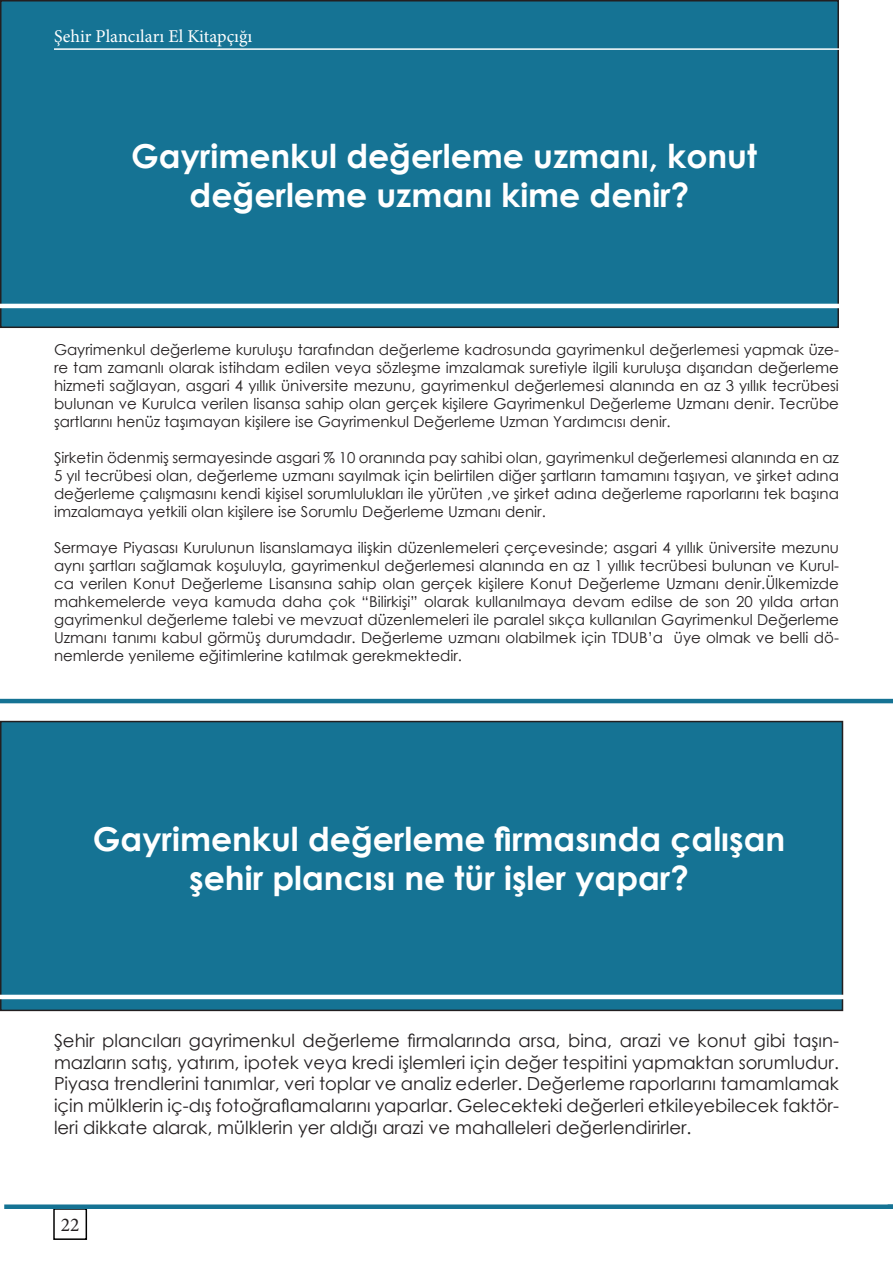
<style>
.page{position:relative;width:893px;height:1263px;background:#fff}
.page>*{position:absolute;margin:0;border:0;box-sizing:border-box;transform-origin:0 0}
.t1{font:700 33px "Century Gothic";color:#fff}
.t2{font:19.5px "Minion Pro";color:#231f20}
.t3{font:18px/21.6px "Century Gothic";color:#231f20;text-align:justify}
.t4{font:18px "Minion Pro";color:#fff}
.t5{font:15px/18px "Century Gothic";color:#231f20;text-align:justify}
</style>
<div class="page">
<div style="left:1px;top:1px;width:837px;height:326px;background:#157394"></div>
<div style="left:0;top:0;width:839px;height:328px;border:2px solid #231f20"></div>
<div style="left:1px;top:721px;width:841px;height:289px;background:#157394"></div>
<div style="left:0;top:721px;width:843px;height:290px;border:2px solid #231f20"></div>
<div style="left:53px;top:1208px;width:34px;height:32px;border:2px solid #000"></div>
<hr style="left:0;top:304px;width:893px;height:4px;background:#fff">
<hr style="left:0;top:995px;width:893px;height:4px;background:#fff">
<hr style="left:0;top:699px;width:893px;height:4px;background:#157394">
<div style="left:4px;top:1204px;width:889px;height:5px;background:#157394"></div>
<hr style="left:54px;top:48px;width:785px;height:2px;background:#fff">
<p class="t4" style="left:54px;top:25px;width:200px">Şehir Plancıları El Kitapçığı</p>
<p class="t1" style="left:131px;top:131px;width:627px">Gayrimenkul değerleme uzmanı, konut</p>
<p class="t1" style="left:190px;top:170px;width:501px">değerleme uzmanı kime denir?</p>
<p class="t5" style="left:54px;top:341px;width:786px">Gayrimenkul değerleme kuruluşu tarafından değerleme kadrosunda gayrimenkul değerlemesi yapmak üze&shy;re tam zamanlı olarak istihdam edilen veya sözleşme imzalamak suretiyle ilgili kuruluşa dışarıdan değerleme hizmeti sağlayan, asgari 4 yıllık üniversite mezunu, gayrimenkul değerlemesi alanında en az 3 yıllık tecrübesi bulunan ve Kurulca verilen lisansa sahip olan gerçek kişilere Gayrimenkul Değerleme Uzmanı denir. Tecrübe şartlarını henüz taşımayan kişilere ise Gayrimenkul Değerleme Uzman Yardımcısı denir.</p>
<p class="t5" style="left:54px;top:449px;width:786px">Şirketin ödenmiş sermayesinde asgari % 10 oranında pay sahibi olan, gayrimenkul değerlemesi alanında en az 5 yıl tecrübesi olan, değerleme uzmanı sayılmak için belirtilen diğer şartların tamamını taşıyan, ve şirket adına değerleme çalışmasını kendi kişisel sorumlulukları ile yürüten ,ve şirket adına değerleme raporlarını tek başına imzalamaya yetkili olan kişilere ise Sorumlu Değerleme Uzmanı denir.</p>
<p class="t5" style="left:54px;top:539px;width:786px">Sermaye Piyasası Kurulunun lisanslamaya ilişkin düzenlemeleri çerçevesinde; asgari 4 yıllık üniversite mezunu aynı şartları sağlamak koşuluyla, gayrimenkul değerlemesi alanında en az 1 yıllık tecrübesi bulunan ve Kurul&shy;ca verilen Konut Değerleme Lisansına sahip olan gerçek kişilere Konut Değerleme Uzmanı denir.Ülkemizde mahkemelerde veya kamuda daha çok “Bilirkişi” olarak kullanılmaya devam edilse de son 20 yılda artan gayrimenkul değerleme talebi ve mevzuat düzenlemeleri ile paralel sıkça kullanılan Gayrimenkul Değerleme Uzmanı tanımı kabul görmüş durumdadır. Değerleme uzmanı olabilmek için TDUB’a üye olmak ve belli dö&shy;nemlerde yenileme eğitimlerine katılmak gerekmektedir.</p>
<p class="t1" style="left:93px;top:814px;width:694px">Gayrimenkul değerleme firmasında çalışan</p>
<p class="t1" style="left:189px;top:853px;width:501px">şehir plancısı ne tür işler yapar?</p>
<p class="t3" style="left:54px;top:1029px;width:786px">Şehir plancıları gayrimenkul değerleme firmalarında arsa, bina, arazi ve konut gibi taşın&shy;mazların satış, yatırım, ipotek veya kredi işlemleri için değer tespitini yapmaktan sorumludur.<br>Piyasa trendlerini tanımlar, veri toplar ve analiz ederler. Değerleme raporlarını tamamlamak için mülklerin iç-dış fotoğraflamalarını yaparlar. Gelecekteki değerleri etkileyebilecek faktör&shy;leri dikkate alarak, mülklerin yer aldığı arazi ve mahalleleri değerlendirirler.</p>
<p class="t2" style="left:61px;top:1212px;width:20px">22</p>
</div>
